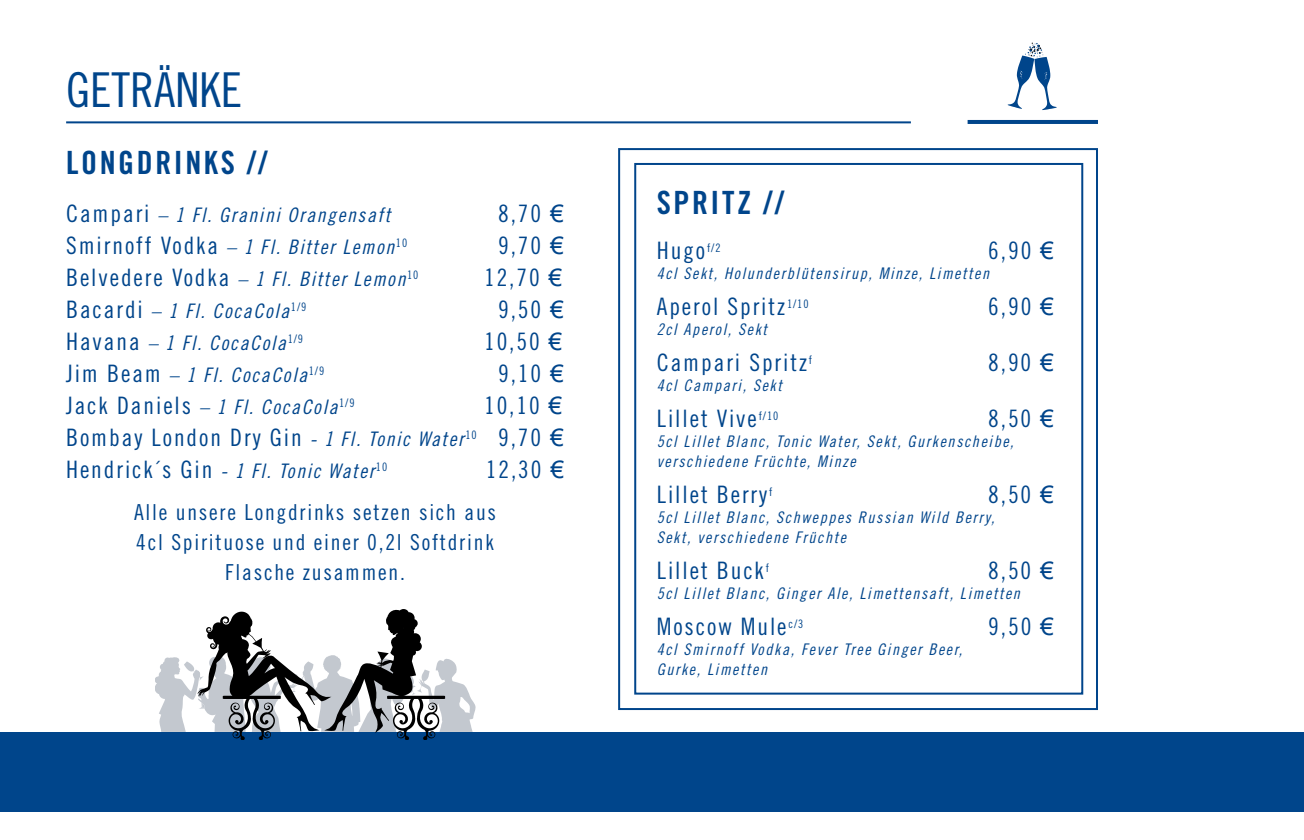
<style>
.page{position:relative;width:1304px;height:840px;background:#fff}
.page>*{position:absolute;margin:0;border:0;box-sizing:border-box;transform-origin:0 0}
.t1{font:48px "Trade Gothic Cond Eighteen";color:#00458b}
.t2{font:32px "Trade Gothic Bold Cond Twenty";letter-spacing:.08em;color:#00458b}
.t3{font:24px/32px "Trade Gothic Cond Eighteen";letter-spacing:.08em;color:#00458b;text-align:right}
.t4{font:22px/30px "Trade Gothic Cond Eighteen";letter-spacing:.08em;color:#00458b;text-align:center}
.t5{font:20px "Trade Gothic Cond Eighteen Obl";letter-spacing:.08em;color:#00458b}
.t6{font:16px/20px "Trade Gothic Cond Eighteen Obl";letter-spacing:.1em;color:#00458b}
.s1{font-family:"Trade Gothic Cond Eighteen";font-size:24px}
.s2{font-family:"Arial"}
.s3{font-family:"Trade Gothic Cond Eighteen Obl";font-size:20px}
</style>
<div class="page">
<div style="left:0;top:731px;width:1304px;height:80px;background:#00458b"></div>
<div style="left:634px;top:163px;width:449px;height:531px;border:2px solid #00458b"></div>
<div style="left:618px;top:148px;width:480px;height:561px;border:2px solid #00458b"></div>
<hr style="left:66px;top:121px;width:845px;height:2px;background:#00458b">
<hr style="left:968px;top:120px;width:130px;height:4px;background:#00458b">
<svg style="left:156px;top:609px;width:320px;height:130px"></svg>
<svg style="left:1007px;top:42px;width:50px;height:68px"></svg>
<h1 class="t1" style="left:66px;top:61px;width:177px">GETRÄNKE</h1>
<h2 class="t2" style="left:66px;top:142px;width:203px">LONGDRINKS //</h2>
<p class="t5" style="left:66px;top:202px;width:326px"><span class="s1">Campari</span> – 1 Fl. Granini Orangensaft</p>
<h3 class="t3" style="left:498px;top:197px;width:67px">8,70 <span class="s2">€</span></h3>
<p class="t5" style="left:66px;top:234px;width:343px"><span class="s1">Smirnoff Vodka</span> – 1 Fl. Bitter Lemon<sup>10</sup></p>
<h3 class="t3" style="left:498px;top:229px;width:67px">9,70 <span class="s2">€</span></h3>
<p class="t5" style="left:66px;top:266px;width:354px"><span class="s1">Belvedere Vodka</span> – 1 Fl. Bitter Lemon<sup>10</sup></p>
<h3 class="t3" style="left:484px;top:261px;width:80px">12,70 <span class="s2">€</span></h3>
<p class="t5" style="left:66px;top:298px;width:242px"><span class="s1">Bacardi</span> – 1 Fl. CocaCola<sup>1/9</sup></p>
<h3 class="t3" style="left:498px;top:293px;width:67px">9,50 <span class="s2">€</span></h3>
<p class="t5" style="left:66px;top:330px;width:238px"><span class="s1">Havana</span> – 1 Fl. CocaCola<sup>1/9</sup></p>
<h3 class="t3" style="left:484px;top:325px;width:80px">10,50 <span class="s2">€</span></h3>
<p class="t5" style="left:66px;top:362px;width:260px"><span class="s1">Jim Beam</span> – 1 Fl. CocaCola<sup>1/9</sup></p>
<h3 class="t3" style="left:498px;top:357px;width:67px">9,10 <span class="s2">€</span></h3>
<p class="t5" style="left:66px;top:394px;width:290px"><span class="s1">Jack Daniels</span> – 1 Fl. CocaCola<sup>1/9</sup></p>
<h3 class="t3" style="left:66px;top:389px;width:499px">10,10 <span class="s2">€<br></span>Bombay London Dry Gin <span class="s3">- 1 Fl. Tonic Water</span><sup>10</sup> 9,70 <span class="s2">€</span></h3>
<p class="t5" style="left:66px;top:458px;width:323px"><span class="s1">Hendrick´s Gin</span> - 1 Fl. Tonic Water<sup>10</sup></p>
<h3 class="t3" style="left:486px;top:453px;width:80px">12,30 <span class="s2">€</span></h3>
<h3 class="t4" style="left:134px;top:496px;width:364px">Alle unsere Longdrinks setzen sich aus<br>4cl Spirituose und einer 0,2l Softdrink<br>Flasche zusammen.</h3>
<h2 class="t2" style="left:657px;top:183px;width:129px">SPRITZ //</h2>
<h3 class="t3" style="left:657px;top:233px;width:65px">Hugo<sup>f/2</sup></h3>
<h3 class="t3" style="left:988px;top:233px;width:67px">6,90 <span class="s2">€</span></h3>
<p class="t6" style="left:657px;top:262px;width:334px">4cl Sekt, Holunderblütensirup, Minze, Limetten</p>
<h3 class="t3" style="left:657px;top:289px;width:153px">Aperol Spritz<sup>1/10</sup></h3>
<h3 class="t3" style="left:988px;top:289px;width:67px">6,90 <span class="s2">€</span></h3>
<p class="t6" style="left:657px;top:318px;width:112px">2cl Aperol, Sekt</p>
<h3 class="t3" style="left:657px;top:345px;width:157px">Campari Spritz<sup>f</sup></h3>
<h3 class="t3" style="left:988px;top:345px;width:67px">8,90 <span class="s2">€</span></h3>
<p class="t6" style="left:657px;top:374px;width:127px">4cl Campari, Sekt</p>
<h3 class="t3" style="left:657px;top:401px;width:123px">Lillet Vive<sup>f/10</sup></h3>
<h3 class="t3" style="left:988px;top:401px;width:67px">8,50 <span class="s2">€</span></h3>
<p class="t6" style="left:657px;top:430px;width:358px">5cl Lillet Blanc, Tonic Water, Sekt, Gurkenscheibe, verschiedene Früchte, Minze</p>
<h3 class="t3" style="left:657px;top:477px;width:117px">Lillet Berry<sup>f</sup></h3>
<h3 class="t3" style="left:988px;top:477px;width:67px">8,50 <span class="s2">€</span></h3>
<p class="t6" style="left:657px;top:506px;width:339px">5cl Lillet Blanc, Schweppes Russian Wild Berry,<br>Sekt, verschiedene Früchte</p>
<h3 class="t3" style="left:657px;top:553px;width:114px">Lillet Buck<sup>f</sup></h3>
<h3 class="t3" style="left:988px;top:553px;width:67px">8,50 <span class="s2">€</span></h3>
<p class="t6" style="left:657px;top:582px;width:365px">5cl Lillet Blanc, Ginger Ale, Limettensaft, Limetten</p>
<h3 class="t3" style="left:657px;top:609px;width:148px">Moscow Mule<sup>c/3</sup></h3>
<h3 class="t3" style="left:988px;top:609px;width:67px">9,50 <span class="s2">€</span></h3>
<p class="t6" style="left:657px;top:638px;width:307px">4cl Smirnoff Vodka, Fever Tree Ginger Beer,<br>Gurke, Limetten</p>
</div>
